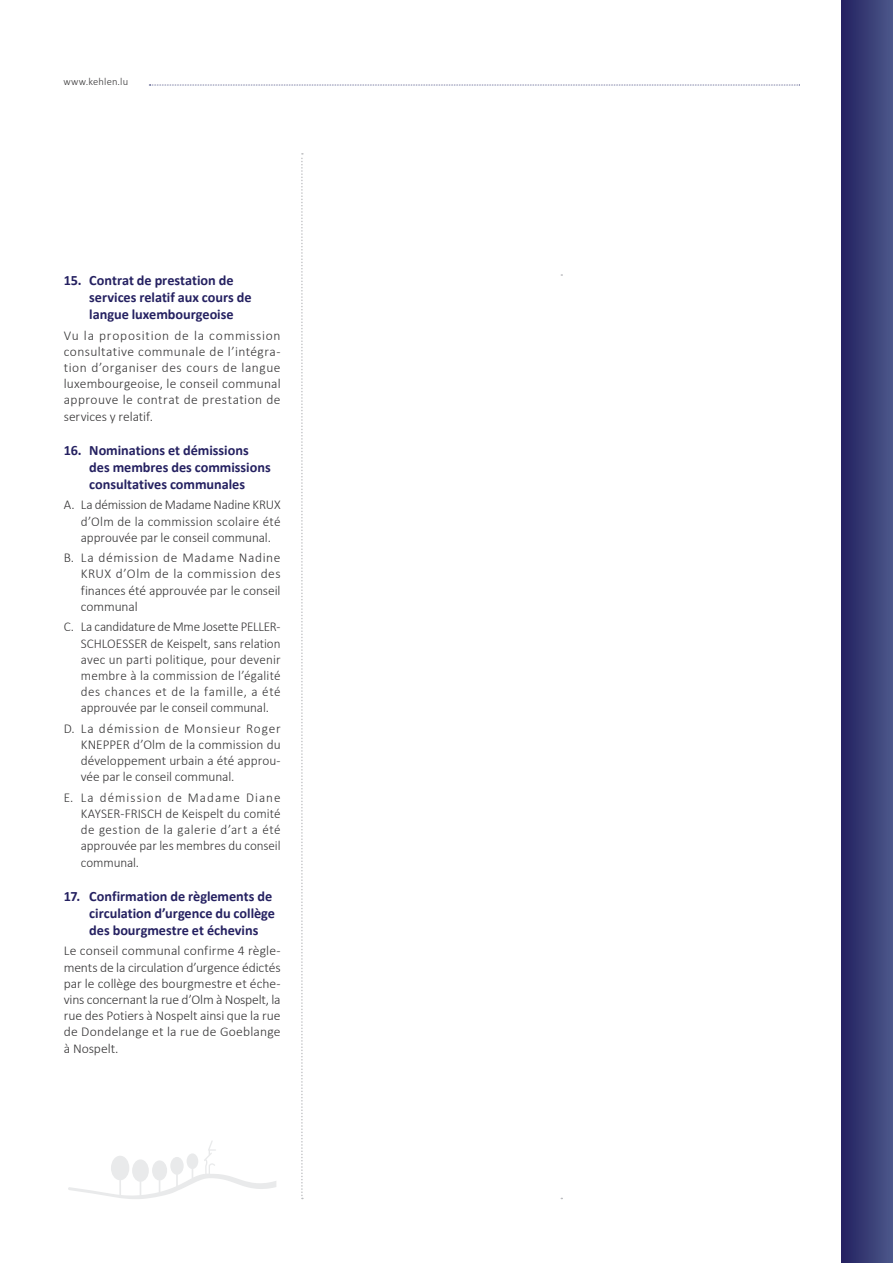
<style>
.page{position:relative;width:893px;height:1263px;background:#fff}
.page>*{position:absolute;margin:0;border:0;box-sizing:border-box;transform-origin:0 0}
.t1{font:700 14.25px/17.1px "Calibri";color:#252161}
.t2{font:300 13.5px/16.2px "Calibri";color:#363536;text-align:justify}
.t3{font:300 10.5px "Calibri";letter-spacing:.015em;color:#363536}
</style>
<div class="page">
<div style="left:842px;top:0;width:51px;height:1263px;background:linear-gradient(to right,#242160,#4c588a)"></div>
<svg style="left:149px;top:85px;width:651px;height:1px"></svg>
<svg style="left:301px;top:153px;width:2px;height:1046px"></svg>
<svg style="left:68px;top:1141px;width:208px;height:58px"></svg>
<p class="t3" style="left:63px;top:75px;width:66px">www.kehlen.lu</p>
<p class="t1" style="left:89px;top:271px;width:164px;text-indent:-26px">15. Contrat de prestation de services relatif aux cours de langue luxembourgeoise</p>
<p class="t2" style="left:64px;top:327px;width:218px">Vu la proposition de la commission consultative communale de l’intégra&shy;tion d’organiser des cours de langue luxembourgeoise, le conseil communal approuve le contrat de prestation de services y relatif.</p>
<p class="t1" style="left:89px;top:441px;width:183px;text-indent:-26px">16. Nominations et démissions des membres des commissions consultatives communales</p>
<p class="t2" style="left:81px;top:497px;width:201px;text-indent:-17px">A. La démission de Madame Nadine KRUX d’Olm de la commission scolaire été approuvée par le conseil communal.</p>
<p class="t2" style="left:81px;top:549px;width:201px;text-indent:-17px">B. La démission de Madame Nadine KRUX d’Olm de la commission des finances été approuvée par le conseil communal</p>
<p class="t2" style="left:81px;top:619px;width:201px;text-indent:-17px">C. La candidature de Mme Josette PELLER-SCHLOESSER de Keispelt, sans relation avec un parti politique, pour devenir membre à la commission de l’égalité des chances et de la famille, a été approuvée par le conseil communal.</p>
<p class="t2" style="left:81px;top:720px;width:201px;text-indent:-17px">D. La démission de Monsieur Roger KNEPPER d’Olm de la commission du développement urbain a été approu&shy;vée par le conseil communal.</p>
<p class="t2" style="left:81px;top:789px;width:201px;text-indent:-17px">E. La démission de Madame Diane KAYSER-FRISCH de Keispelt du comité de gestion de la galerie d’art a été approuvée par les membres du conseil communal.</p>
<p class="t1" style="left:89px;top:887px;width:187px;text-indent:-26px">17. Confirmation de règlements de circulation d’urgence du collège des bourgmestre et échevins</p>
<p class="t2" style="left:64px;top:943px;width:218px">Le conseil communal confirme 4 règle&shy;ments de la circulation d’urgence édictés par le collège des bourgmestre et éche&shy;vins concernant la rue d’Olm à Nospelt, la rue des Potiers à Nospelt ainsi que la rue de Dondelange et la rue de Goeblange à Nospelt.</p>
</div>
